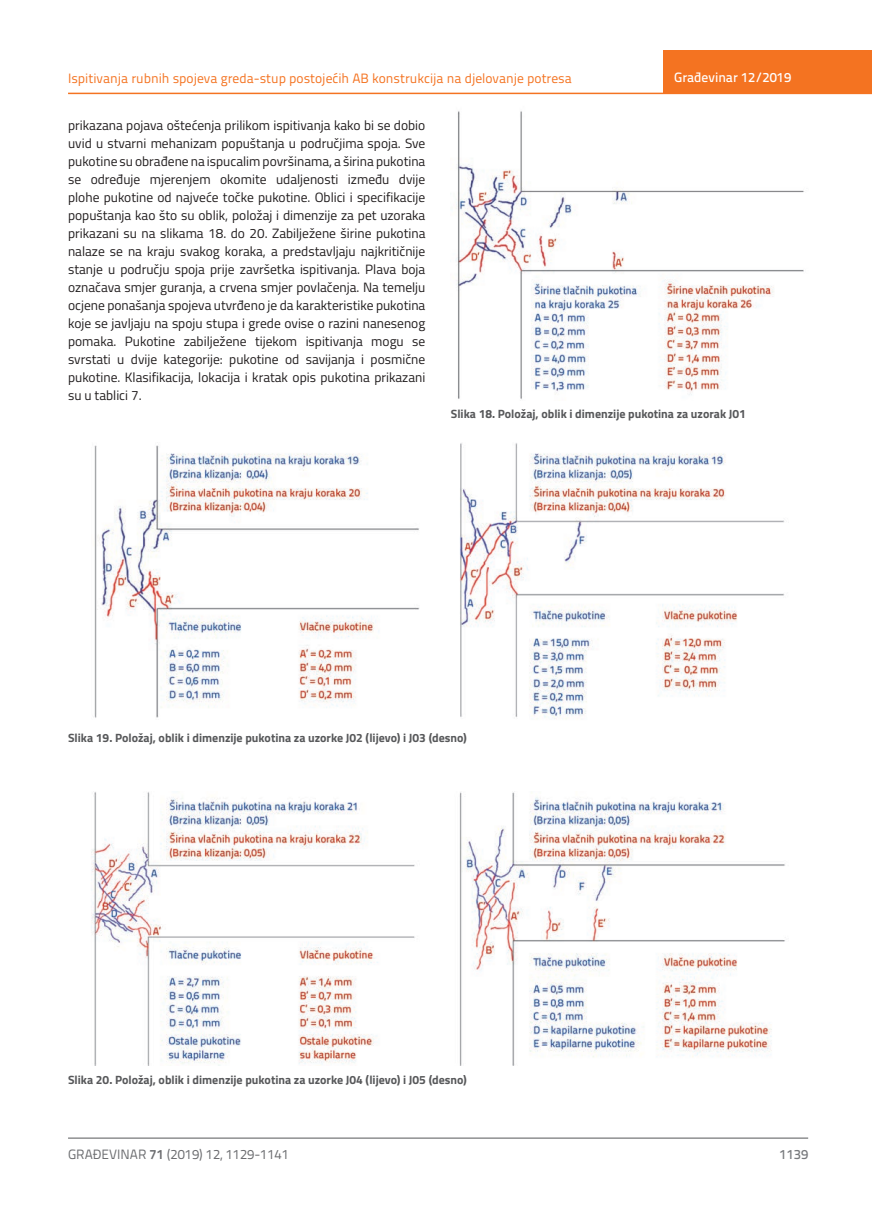
<style>
.page{position:relative;width:872px;height:1212px;background:#fff}
.page>*{position:absolute;margin:0;border:0;box-sizing:border-box;transform-origin:0 0}
.t1{font:13.5px/18px "Titillium";color:#231f20;text-align:justify}
.t2{font:13.5px "Titillium Text 22 L";color:#f47321}
.t3{font:13.5px "Titillium Text 22 L";color:#6c6d70}
.t4{font:500 13.5px "Titillium Text 22 L";color:#fff}
.t5{font:500 13.5px "Titillium Text 22 L";color:#787a7d}
.t6{font:700 12px "Titillium";color:#57585a}
.s1{font-weight:700}
</style>
<div class="page">
<hr style="left:68px;top:93px;width:804px;height:1px;background:#f47321">
<div style="left:663px;top:50px;width:209px;height:44px;background:#f47321"></div>
<hr style="left:68px;top:1138px;width:740px;height:1px;background:#57585a">
<img style="left:456px;top:111px;width:348px;height:289px">
<img style="left:91px;top:792px;width:694px;height:273px">
<img style="left:94px;top:443px;width:691px;height:276px">
<p class="t2" style="left:68px;top:68px;width:505px">Ispitivanja rubnih spojeva greda-stup postojećih AB konstrukcija na djelovanje potresa</p>
<p class="t1" style="left:68px;top:115px;width:359px">prikazana pojava oštećenja prilikom ispitivanja kako bi se dobio uvid u stvarni mehanizam popuštanja u područjima spoja. Sve pukotine su obrađene na ispucalim površinama, a širina pukotina se određuje mjerenjem okomite udaljenosti između dvije plohe pukotine od najveće točke pukotine. Oblici i specifikacije popuštanja kao što su oblik, položaj i dimenzije za pet uzoraka prikazani su na slikama 18. do 20. Zabilježene širine pukotina nalaze se na kraju svakog koraka, a predstavljaju najkritičnije stanje u području spoja prije završetka ispitivanja. Plava boja označava smjer guranja, a crvena smjer povlačenja. Na temelju ocjene ponašanja spojeva utvrđeno je da karakteristike pukotina koje se javljaju na spoju stupa i grede ovise o razini nanesenog pomaka. Pukotine zabilježene tijekom ispitivanja mogu se svrstati u dvije kategorije: pukotine od savijanja i posmične pukotine. Klasifikacija, lokacija i kratak opis pukotina prikazani su u tablici 7.</p>
<p class="t6" style="left:451px;top:404px;width:296px">Slika 18. Položaj, oblik i dimenzije pukotina za uzorak J01</p>
<p class="t4" style="left:674px;top:67px;width:118px">Građevinar 12/2019</p>
<p class="t6" style="left:68px;top:729px;width:400px">Slika 19. Položaj, oblik i dimenzije pukotina za uzorke J02 (lijevo) i J03 (desno)</p>
<p class="t6" style="left:68px;top:1071px;width:400px">Slika 20. Položaj, oblik i dimenzije pukotina za uzorke J04 (lijevo) i J05 (desno)</p>
<p class="t3" style="left:68px;top:1144px;width:222px">GRAĐEVINAR <span class="s1">71</span> (2019) 12, 1129-1141</p>
<p class="t5" style="left:779px;top:1144px;width:30px">1139</p>
</div>
